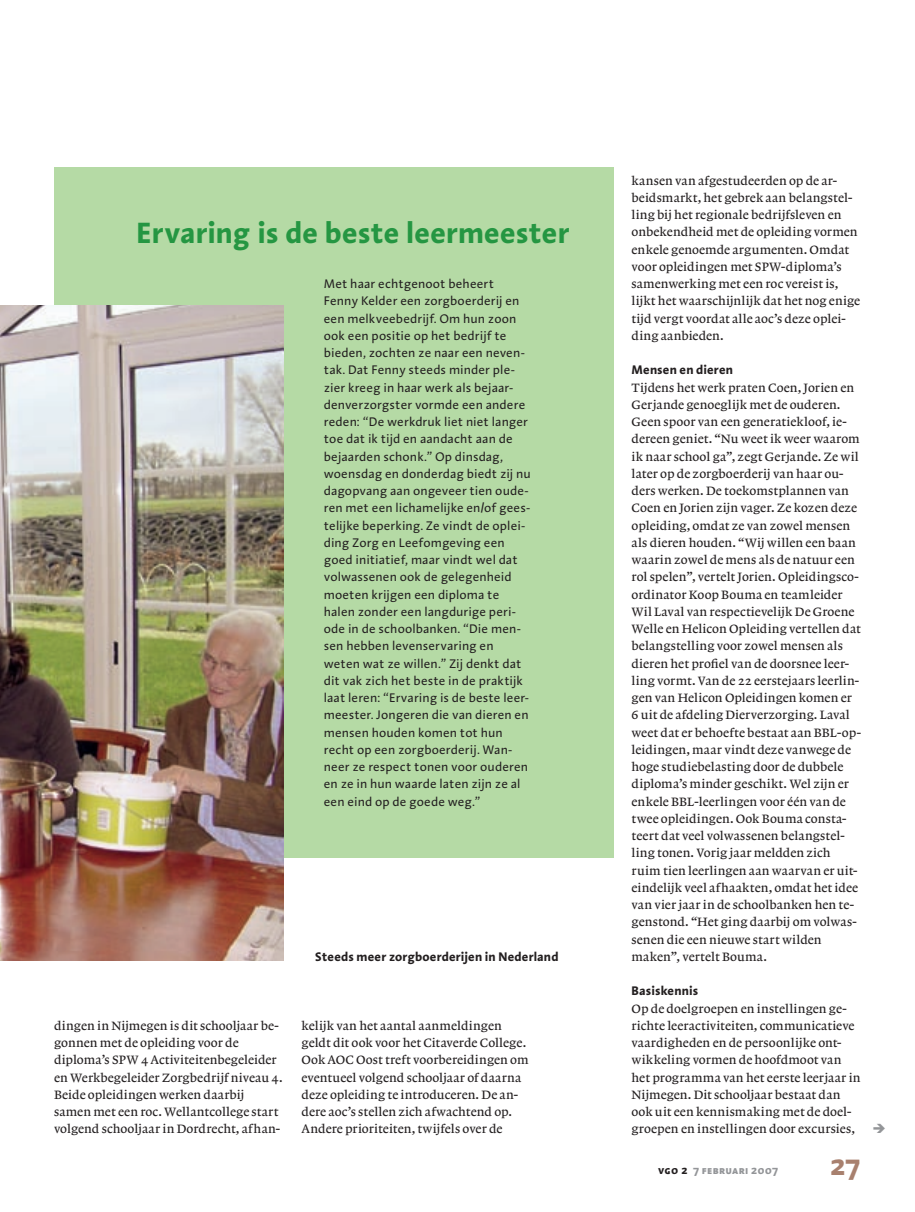
<style>
.page{position:relative;width:915px;height:1212px;background:#fff}
.page>*{position:absolute;margin:0;border:0;box-sizing:border-box;transform-origin:0 0}
.t1{font:700 30px "Linotype Aroma";color:#259642}
.t2{font:700 30px "Linotype Aroma";color:#a8806e}
.t3{font:500 12.75px/17.2px "Lexicon No 1 Roman A";letter-spacing:.01em;color:#231f20}
.t4{font:12.75px/17.2px "Linotype Aroma";letter-spacing:.005em;color:#231f20}
.t5{font:700 12.75px "Linotype Aroma";letter-spacing:.01em;color:#231f20}
.t6{font:700 12px "Linotype Aroma SC";letter-spacing:.02em;color:#939598}
.s1{color:#231f20}
</style>
<div class="page">
<div style="left:54px;top:167px;width:559px;height:690px;background:#b5daa5"></div>
<img style="left:0;top:305px;width:283px;height:656px">
<h1 class="t1" style="left:136px;top:213px;width:434px">Ervaring is de beste leermeester</h1>
<p class="t4" style="left:324px;top:275px;width:208px">Met haar echtgenoot beheert Fenny Kelder een zorgboerderij en een melkveebedrijf. Om hun zoon ook een positie op het bedrijf te bieden, zochten ze naar een neven&shy;tak. Dat Fenny steeds minder ple&shy;zier kreeg in haar werk als bejaar&shy;denverzorgster vormde een andere reden: “De werkdruk liet niet langer toe dat ik tijd en aandacht aan de bejaarden schonk.” Op dinsdag, woensdag en donderdag biedt zij nu dagopvang aan ongeveer tien oude&shy;ren met een lichamelijke en/of gees&shy;telijke beperking. Ze vindt de oplei&shy;ding Zorg en Leefomgeving een goed initiatief, maar vindt wel dat volwassenen ook de gelegenheid moeten krijgen een diploma te halen zonder een langdurige peri&shy;ode in de schoolbanken. “Die men&shy;sen hebben levenservaring en weten wat ze willen.” Zij denkt dat dit vak zich het beste in de praktijk laat leren: “Ervaring is de beste leer&shy;meester. Jongeren die van dieren en mensen houden komen tot hun recht op een zorgboerderij. Wan&shy;neer ze respect tonen voor ouderen en ze in hun waarde laten zijn ze al een eind op de goede weg.”</p>
<p class="t5" style="left:315px;top:948px;width:245px">Steeds meer zorgboerderijen in Nederland</p>
<p class="t3" style="left:54px;top:1017px;width:230px">dingen in Nijmegen is dit schooljaar be&shy;gonnen met de opleiding voor de diploma’s SPW 4 Activiteitenbegeleider en Werkbegeleider Zorgbedrijf niveau 4.<br>Beide opleidingen werken daarbij samen met een roc. Wellantcollege start volgend schooljaar in Dordrecht, afhan-</p>
<p class="t3" style="left:301px;top:1017px;width:228px">kelijk van het aantal aanmeldingen geldt dit ook voor het Citaverde College.<br>Ook AOC Oost treft voorbereidingen om eventueel volgend schooljaar of daarna deze opleiding te introduceren. De an&shy;dere aoc’s stellen zich afwachtend op.<br>Andere prioriteiten, twijfels over de</p>
<p class="t3" style="left:631px;top:172px;width:230px">kansen van afgestudeerden op de ar&shy;beidsmarkt, het gebrek aan belangstel&shy;ling bij het regionale bedrijfsleven en onbekendheid met de opleiding vormen enkele genoemde argumenten. Omdat voor opleidingen met SPW-diploma’s samenwerking met een roc vereist is, lijkt het waarschijnlijk dat het nog enige tijd vergt voordat alle aoc’s deze oplei&shy;ding aanbieden.</p>
<p class="t5" style="left:631px;top:361px;width:103px">Mensen en dieren</p>
<p class="t3" style="left:631px;top:379px;width:231px">Tijdens het werk praten Coen, Jorien en Gerjande genoeglijk met de ouderen.<br>Geen spoor van een generatiekloof, ie&shy;dereen geniet. “Nu weet ik weer waarom ik naar school ga”, zegt Gerjande. Ze wil later op de zorgboerderij van haar ou&shy;ders werken. De toekomstplannen van Coen en Jorien zijn vager. Ze kozen deze opleiding, omdat ze van zowel mensen als dieren houden. “Wij willen een baan waarin zowel de mens als de natuur een rol spelen”, vertelt Jorien. Opleidingsco&shy;ördinator Koop Bouma en teamleider Wil Laval van respectievelijk De Groene Welle en Helicon Opleiding vertellen dat belangstelling voor zowel mensen als dieren het profiel van de doorsnee leer&shy;ling vormt. Van de 22 eerstejaars leerlin&shy;gen van Helicon Opleidingen komen er 6 uit de afdeling Dierverzorging. Laval weet dat er behoefte bestaat aan BBL-op&shy;leidingen, maar vindt deze vanwege de hoge studiebelasting door de dubbele diploma’s minder geschikt. Wel zijn er enkele BBL-leerlingen voor één van de twee opleidingen. Ook Bouma consta&shy;teert dat veel volwassenen belangstel&shy;ling tonen. Vorig jaar meldden zich ruim tien leerlingen aan waarvan er uit&shy;eindelijk veel afhaakten, omdat het idee van vier jaar in de schoolbanken hen te&shy;genstond. “Het ging daarbij om volwas&shy;senen die een nieuwe start wilden maken”, vertelt Bouma.</p>
<p class="t5" style="left:631px;top:982px;width:68px">Basiskennis</p>
<p class="t3" style="left:631px;top:1000px;width:230px">Op de doelgroepen en instellingen ge&shy;richte leeractiviteiten, communicatieve vaardigheden en de persoonlijke ont&shy;wikkeling vormen de hoofdmoot van het programma van het eerste leerjaar in Nijmegen. Dit schooljaar bestaat dan ook uit een kennismaking met de doel&shy;groepen en instellingen door excursies,</p>
<p class="t6" style="left:658px;top:1162px;width:122px"><span class="s1">vgo 2</span> 7 februari 2007</p>
<h1 class="t2" style="left:829px;top:1144px;width:30px">27</h1>
</div>
